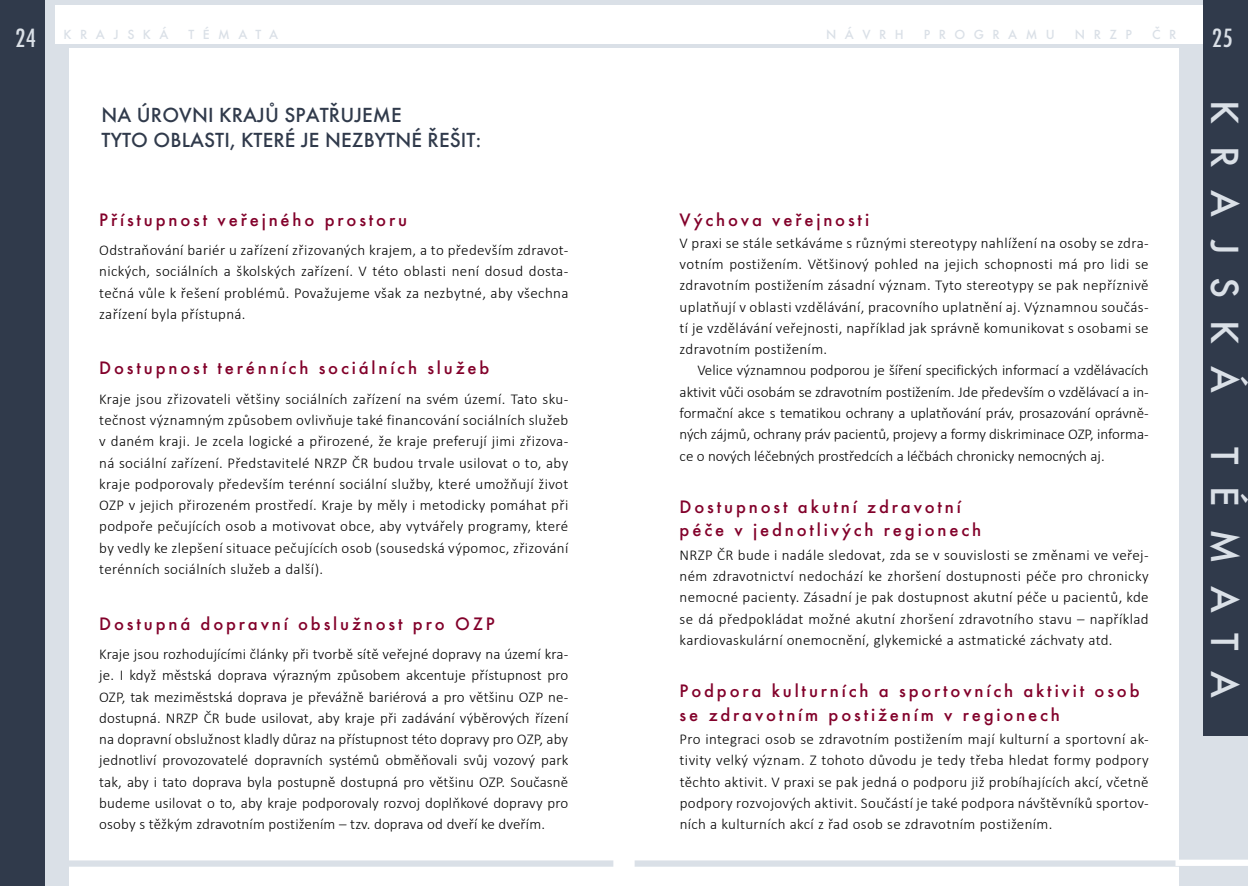
<style>
.page{position:relative;width:1248px;height:886px;background:#fff}
.page>*{position:absolute;margin:0;border:0;box-sizing:border-box;transform-origin:0 0}
.t1{font:500 40.88px "Futura TOT";letter-spacing:.54em;color:#dae0e7}
.t2{font:500 condensed 27.5px "Futura TOT";color:#dae0e7}
.t3{font:500 21.25px/25px "Futura TOT";letter-spacing:.005em;color:#303a4b}
.t4{font:500 18.75px/23.8px "Futura TOT";letter-spacing:.15em;color:#82002a}
.t5{font:300 15px/21.2px "Calibri";letter-spacing:.025em;color:#000;text-align:justify}
.t6{font:500 13.75px "Futura TOT";letter-spacing:.615em;color:#dae0e7}
</style>
<div class="page">
<div style="left:0;top:0;width:50px;height:886px;background:#303a4b"></div>
<div style="left:45px;top:0;width:23px;height:886px;background:#dae0e7"></div>
<div style="left:52px;top:860px;width:561px;height:7px;background:#dae0e7"></div>
<div style="left:61px;top:0;width:563px;height:47px;background:#dae0e7"></div>
<div style="left:56px;top:6px;width:568px;height:38px;background:#fff"></div>
<div style="left:1197px;top:0;width:50px;height:886px;background:#303a4b"></div>
<div style="left:1179px;top:0;width:23px;height:886px;background:#dae0e7"></div>
<div style="left:634px;top:860px;width:561px;height:7px;background:#dae0e7"></div>
<div style="left:624px;top:0;width:576px;height:47px;background:#dae0e7"></div>
<div style="left:624px;top:6px;width:578px;height:38px;background:#fff"></div>
<div style="left:1197px;top:736px;width:50px;height:150px;background:#dae0e7"></div>
<div style="left:1175px;top:860px;width:72px;height:6px;background:#fff"></div>
<p class="t6" style="left:826px;top:26px;width:79px">Návrh</p>
<p class="t6" style="left:923px;top:26px;width:132px">programu</p>
<p class="t6" style="left:1074px;top:26px;width:59px">n rzp</p>
<p class="t6" style="left:1152px;top:26px;width:24px">Č R</p>
<p class="t6" style="left:64px;top:26px;width:106px">Krajská</p>
<p class="t6" style="left:188px;top:26px;width:91px">témata</p>
<h2 class="t2" style="left:15px;top:23px;width:22px">24</h2>
<h2 class="t2" style="left:1211px;top:23px;width:22px">25</h2>
<h3 class="t3" style="left:101px;top:102px;width:381px">Na ú rovn i krajů spatřujeme<br>tyto oblasti, které je n ezbytn é řešit:</h3>
<p class="t4" style="left:99px;top:208px;width:309px">Přístupnost veřejného prostoru</p>
<p class="t5" style="left:99px;top:239px;width:470px">Odstraňování bariér u zařízení zřizovaných krajem, a to především zdravot&shy;nických, sociálních a školských zařízení. V této oblasti není dosud dosta&shy;tečná vůle k řešení problémů. Považujeme však za nezbytné, aby všechna zařízení byla přístupná.</p>
<p class="t4" style="left:99px;top:356px;width:392px">Dostupnost terénních sociálních služeb</p>
<p class="t5" style="left:99px;top:388px;width:470px">Kraje jsou zřizovateli většiny sociálních zařízení na svém území. Tato sku&shy;tečnost významným způsobem ovlivňuje také financování sociálních služeb v daném kraji. Je zcela logické a přirozené, že kraje preferují jimi zřizova&shy;ná sociální zařízení. Představitelé NRZP ČR budou trvale usilovat o to, aby kraje podporovaly především terénní sociální služby, které umožňují život OZP v jejich přirozeném prostředí. Kraje by měly i metodicky pomáhat při podpoře pečujících osob a motivovat obce, aby vytvářely programy, které by vedly ke zlepšení situace pečujících osob (sousedská výpomoc, zřizování terénních sociálních služeb a další).</p>
<p class="t4" style="left:99px;top:611px;width:370px">Dostupná dopravní obslužnost pro OZP</p>
<p class="t5" style="left:99px;top:643px;width:470px">Kraje jsou rozhodujícími články při tvorbě sítě veřejné dopravy na území kra&shy;je. I když městská doprava výrazným způsobem akcentuje přístupnost pro OZP, tak meziměstská doprava je převážně bariérová a pro většinu OZP ne&shy;dostupná. NRZP ČR bude usilovat, aby kraje při zadávání výběrových řízení na dopravní obslužnost kladly důraz na přístupnost této dopravy pro OZP, aby jednotliví provozovatelé dopravních systémů obměňovali svůj vozový park tak, aby i tato doprava byla postupně dostupná pro většinu OZP. Současně budeme usilovat o to, aby kraje podporovaly rozvoj doplňkové dopravy pro osoby s těžkým zdravotním postižením – tzv. doprava od dveří ke dveřím.</p>
<p class="t4" style="left:679px;top:208px;width:191px">Výchova veřejnosti</p>
<p class="t5" style="left:679px;top:232px;width:470px">V praxi se stále setkáváme s různými stereotypy nahlížení na osoby se zdra&shy;votním postižením. Většinový pohled na jejich schopnosti má pro lidi se zdravotním postižením zásadní význam. Tyto stereotypy se pak nepříznivě uplatňují v oblasti vzdělávání, pracovního uplatnění aj. Významnou součás&shy;tí je vzdělávání veřejnosti, například jak správně komunikovat s osobami se zdravotním postižením.</p>
<p class="t5" style="left:679px;top:360px;width:470px;text-indent:18px">Velice významnou podporou je šíření specifických informací a vzdělávacích aktivit vůči osobám se zdravotním postižením. Jde především o vzdělávací a in&shy;formační akce s tematikou ochrany a uplatňování práv, prosazování oprávně&shy;ných zájmů, ochrany práv pacientů, projevy a formy diskriminace OZP, informa&shy;ce o nových léčebných prostředcích a léčbách chronicky nemocných aj.</p>
<p class="t4" style="left:679px;top:494px;width:303px">Dostupnost akutní zdravotní péče v jednotlivých regionech</p>
<p class="t5" style="left:679px;top:544px;width:470px">NRZP ČR bude i nadále sledovat, zda se v souvislosti se změnami ve veřej&shy;ném zdravotnictví nedochází ke zhoršení dostupnosti péče pro chronicky nemocné pacienty. Zásadní je pak dostupnost akutní péče u pacientů, kde se dá předpokládat možné akutní zhoršení zdravotního stavu – například kardiovaskulární onemocnění, glykemické a astmatické záchvaty atd.</p>
<p class="t4" style="left:679px;top:679px;width:461px">Podpora kulturních a sportovních aktivit osob se zdravotním postižením v regionech</p>
<p class="t5" style="left:679px;top:728px;width:470px">Pro integraci osob se zdravotním postižením mají kulturní a sportovní ak&shy;tivity velký význam. Z tohoto důvodu je tedy třeba hledat formy podpory těchto aktivit. V praxi se pak jedná o podporu již probíhajících akcí, včetně podpory rozvojových aktivit. Součástí je také podpora návštěvníků sportov&shy;ních a kulturních akcí z řad osob se zdravotním postižením.</p>
<h1 class="t1" style="left:1248px;top:100px;width:295px;rotate:90deg">Krajská</h1>
<h1 class="t1" style="left:1248px;top:447px;width:252px;rotate:90deg">témata</h1>
</div>
